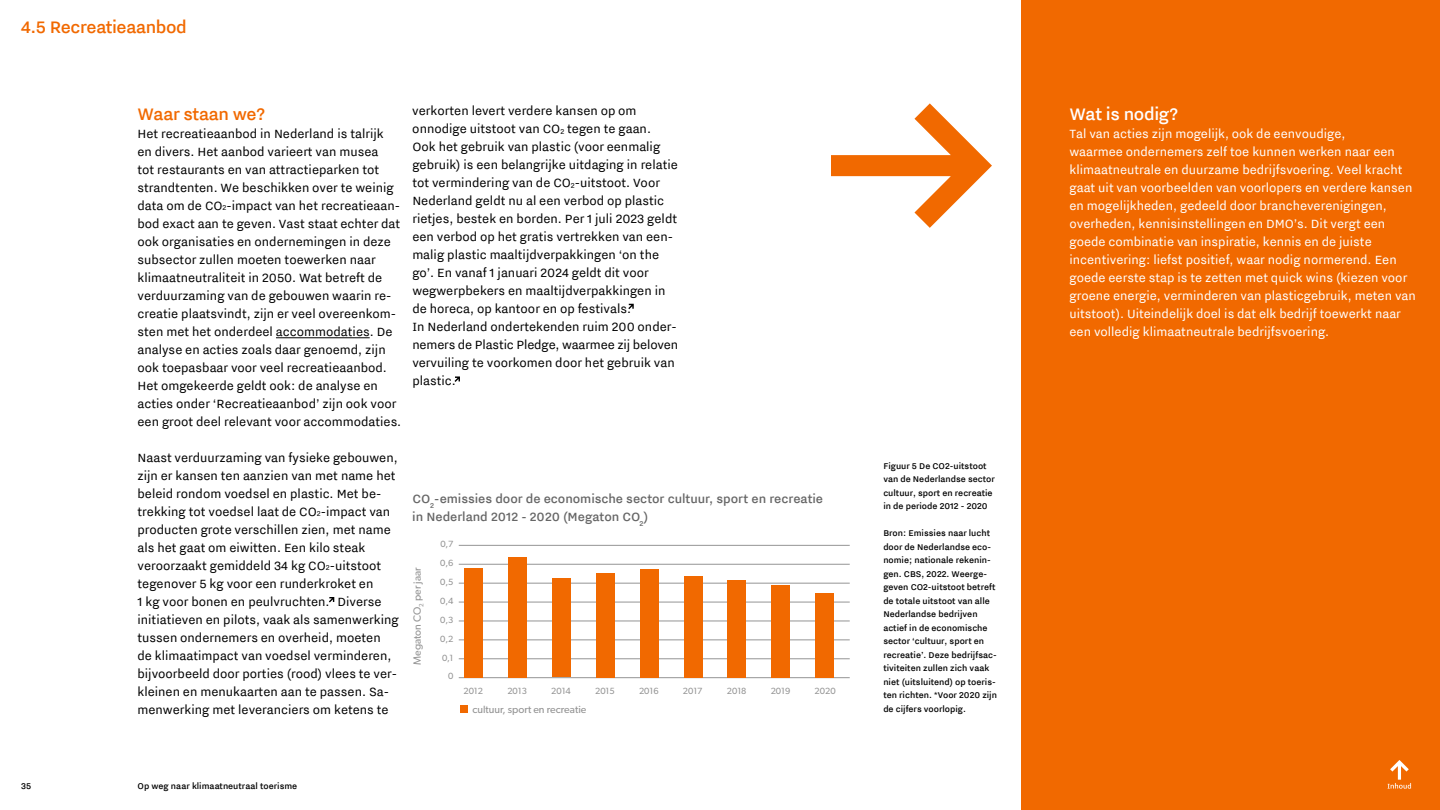
<style>
.page{position:relative;width:1440px;height:810px;background:#fff}
.page>*{position:absolute;margin:0;border:0;box-sizing:border-box;transform-origin:0 0}
.t1{font:500 21px "NL Nitti Grotesk";letter-spacing:-.02em;color:#f16900}
.t2{font:500 21px "NL Nitti Grotesk";letter-spacing:-.015em;color:#fff}
.t3{font:15px/18px "NL Nitti Grotesk";color:#000}
.t4{font:15px/18px "NL Nitti Grotesk";color:#fff}
.t5{font:500 15px/18px "NL Nitti Grotesk";letter-spacing:-.005em;color:#666}
.t6{font:500 10.5px/13.5px "NL Nitti Grotesk";color:#000}
.t7{font:10.5px "Gibson";color:#949494}
.t8{font:9px/18.9px "Gibson";letter-spacing:-.005em;color:#949494;text-align:right}
.s1{font-size:8.77px}
</style>
<div class="page">
<hr style="left:276px;top:337px;width:94px;height:1px;background:#000">
<div style="left:1022px;top:0;width:418px;height:810px;background:#f16900"></div>
<svg style="left:831px;top:103px;width:161px;height:125px"></svg>
<hr style="left:459px;top:545px;width:391px;height:1px;background:#949494">
<hr style="left:459px;top:564px;width:391px;height:1px;background:#949494">
<hr style="left:459px;top:583px;width:391px;height:1px;background:#949494">
<hr style="left:459px;top:602px;width:391px;height:1px;background:#949494">
<hr style="left:459px;top:621px;width:391px;height:1px;background:#949494">
<hr style="left:459px;top:640px;width:391px;height:1px;background:#949494">
<hr style="left:459px;top:659px;width:391px;height:1px;background:#949494">
<hr style="left:459px;top:677px;width:391px;height:1px;background:#949494">
<div style="left:460px;top:705px;width:8px;height:8px;background:#f16900"></div>
<div style="left:464px;top:568px;width:19px;height:109px;background:#f16900"></div>
<div style="left:596px;top:573px;width:19px;height:104px;background:#f16900"></div>
<div style="left:640px;top:569px;width:18px;height:108px;background:#f16900"></div>
<div style="left:552px;top:579px;width:19px;height:98px;background:#f16900"></div>
<div style="left:684px;top:576px;width:18px;height:101px;background:#f16900"></div>
<div style="left:728px;top:580px;width:18px;height:97px;background:#f16900"></div>
<div style="left:771px;top:585px;width:19px;height:92px;background:#f16900"></div>
<div style="left:815px;top:593px;width:19px;height:84px;background:#f16900"></div>
<div style="left:508px;top:557px;width:19px;height:120px;background:#f16900"></div>
<svg style="left:329px;top:597px;width:5px;height:5px"></svg>
<svg style="left:628px;top:304px;width:6px;height:5px"></svg>
<svg style="left:454px;top:376px;width:6px;height:6px"></svg>
<svg style="left:1388px;top:760px;width:23px;height:29px"></svg>
<h1 class="t1" style="left:21px;top:15px;width:167px">4.5 Recreatieaanbod</h1>
<h1 class="t1" style="left:138px;top:102px;width:129px">Waar staan we?</h1>
<p class="t3" style="left:137px;top:124px;width:265px">Het recreatieaanbod in Nederland is talrijk en divers. Het aanbod varieert van musea<br>tot restaurants en van attractieparken tot strandtenten. We beschikken over te weinig data om de CO<span class="s1">2</span>-impact van het recreatieaan&shy;bod exact aan te geven. Vast staat echter dat ook organisaties en ondernemingen in deze subsector zullen moeten toewerken naar klimaatneutraliteit in 2050. Wat betreft de verduurzaming van de gebouwen waarin re&shy;creatie plaatsvindt, zijn er veel overeenkom&shy;sten met het onderdeel accommodaties. De analyse en acties zoals daar genoemd, zijn ook toepasbaar voor veel recreatieaanbod.<br>Het omgekeerde geldt ook: de analyse en acties onder ‘Recreatieaanbod’ zijn ook voor een groot deel relevant voor accommodaties.</p>
<p class="t3" style="left:137px;top:448px;width:263px">Naast verduurzaming van fysieke gebouwen, zijn er kansen ten aanzien van met name het beleid rondom voedsel en plastic. Met be&shy;trekking tot voedsel laat de CO<span class="s1">2</span>-impact van producten grote verschillen zien, met name als het gaat om eiwitten. Een kilo steak veroorzaakt gemiddeld 34 kg CO<span class="s1">2</span>-uitstoot tegenover 5 kg voor een runderkroket en<br>1 kg voor bonen en peulvruchten. Diverse initiatieven en pilots, vaak als samenwerking tussen ondernemers en overheid, moeten de klimaatimpact van voedsel verminderen, bijvoorbeeld door porties (rood) vlees te ver&shy;kleinen en menukaarten aan te passen. Sa&shy;menwerking met leveranciers om ketens te</p>
<p class="t3" style="left:412px;top:101px;width:267px">verkorten levert verdere kansen op om onnodige uitstoot van CO<span class="s1">2</span> tegen te gaan.<br>Ook het gebruik van plastic (voor eenmalig gebruik) is een belangrijke uitdaging in relatie tot vermindering van de CO<span class="s1">2</span>-uitstoot. Voor Nederland geldt nu al een verbod op plastic rietjes, bestek en borden. Per 1 juli 2023 geldt een verbod op het gratis vertrekken van een&shy;malig plastic maaltijdverpakkingen ‘on the go’. En vanaf 1 januari 2024 geldt dit voor wegwerpbekers en maaltijdverpakkingen in de horeca, op kantoor en op festivals.<br>In Nederland ondertekenden ruim 200 onder&shy;nemers de Plastic Pledge, waarmee zij beloven vervuiling te voorkomen door het gebruik van plastic.</p>
<h1 class="t2" style="left:1070px;top:102px;width:110px">Wat is nodig?</h1>
<p class="t4" style="left:1070px;top:124px;width:348px">Tal van acties zijn mogelijk, ook de eenvoudige,<br>waarmee ondernemers zelf toe kunnen werken naar een klimaatneutrale en duurzame bedrijfsvoering. Veel kracht gaat uit van voorbeelden van voorlopers en verdere kansen en mogelijkheden, gedeeld door brancheverenigingen, overheden, kennisinstellingen en DMO’s. Dit vergt een goede combinatie van inspiratie, kennis en de juiste incentivering: liefst positief, waar nodig normerend. Een goede eerste stap is te zetten met quick wins (kiezen voor groene energie, verminderen van plasticgebruik, meten van uitstoot). Uiteindelijk doel is dat elk bedrijf toewerkt naar een volledig klimaatneutrale bedrijfsvoering.</p>
<p class="t5" style="left:412px;top:490px;width:412px">CO<sub>2</sub>-emissies door de economische sector cultuur, sport en recreatie in Nederland 2012 - 2020 (Megaton CO<sub>2</sub>)</p>
<p class="t8" style="left:440px;top:534px;width:15px">0,7<br>0,6<br>0,5<br>0,4<br>0,3<br>0,2<br>0,1<br>0</p>
<p class="t7" style="left:411px;top:665px;width:99px;rotate:-90deg">Megaton CO<sub>2</sub> per jaar</p>
<p class="t8" style="left:464px;top:681px;width:21px">2012</p>
<p class="t8" style="left:507px;top:681px;width:21px">2013</p>
<p class="t8" style="left:551px;top:681px;width:21px">2014</p>
<p class="t8" style="left:595px;top:681px;width:21px">2015</p>
<p class="t8" style="left:639px;top:681px;width:21px">2016</p>
<p class="t8" style="left:683px;top:681px;width:21px">2017</p>
<p class="t8" style="left:727px;top:681px;width:21px">2018</p>
<p class="t8" style="left:771px;top:681px;width:21px">2019</p>
<p class="t8" style="left:815px;top:681px;width:22px">2020</p>
<p class="t7" style="left:472px;top:703px;width:115px">cultuur, sport en recreatie</p>
<p class="t6" style="left:883px;top:459px;width:113px">Figuur 5 De CO2-uitstoot van de Nederlandse sector cultuur, sport en recreatie in de periode 2012 - 2020</p>
<p class="t6" style="left:883px;top:526px;width:115px">Bron: Emissies naar lucht door de Nederlandse eco&shy;nomie; nationale rekenin&shy;gen. CBS, 2022. Weerge&shy;geven CO2-uitstoot betreft de totale uitstoot van alle<br>Nederlandse bedrijven actief in de economische sector ‘cultuur, sport en recreatie’. Deze bedrijfsac&shy;tiviteiten zullen zich vaak niet (uitsluitend) op toeris&shy;ten richten. *Voor 2020 zijn de cijfers voorlopig.</p>
<p class="t6" style="left:21px;top:779px;width:12px">35</p>
<p class="t6" style="left:138px;top:779px;width:161px">Op weg naar klimaatneutraal toerisme</p>
</div>
